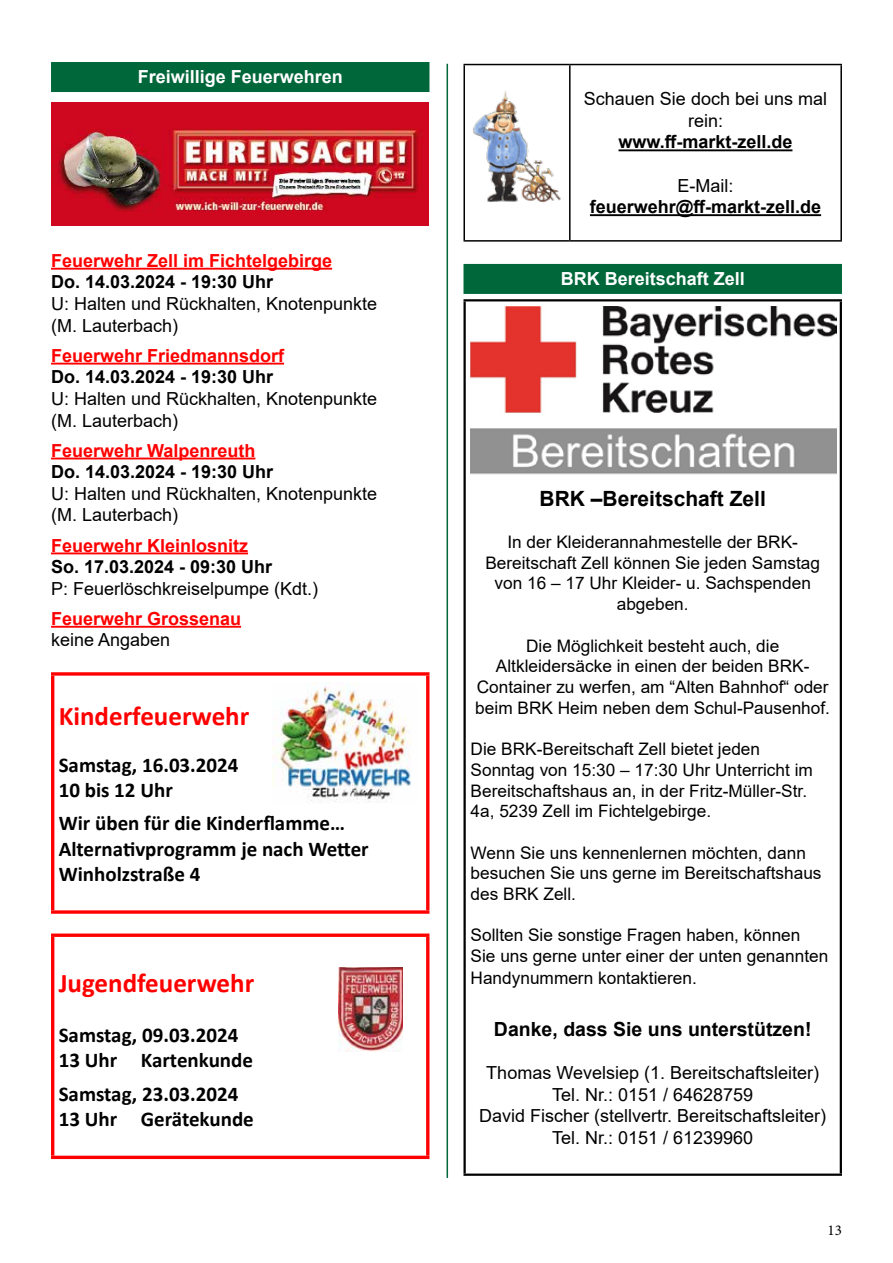
<style>
.page{position:relative;width:893px;height:1263px;background:#fff}
.page>*{position:absolute;margin:0;border:0;box-sizing:border-box;transform-origin:0 0}
.t1{font:700 27px "Calibri";color:#f00}
.t2{font:700 21px/25.2px "Calibri";color:#000}
.t3{font:700 21px "Arial";color:#000}
.t4{font:700 19.5px "Arial";color:#000}
.t5{font:18px/21.6px "Arial";color:#000}
.t6{font:700 18px "Arial";color:#000}
.t7{font:700 18px "Arial";color:#f00}
.t8{font:700 18px "Arial";color:#fff}
.t9{font:17.25px/20.7px "Arial";color:#000}
.t10{font:15px "Minion Pro";color:#000}
</style>
<div class="page">
<div style="left:51px;top:62px;width:378px;height:30px;background:#00673a"></div>
<hr style="left:51px;top:268px;width:281px;height:2px;background:#f00">
<hr style="left:51px;top:363px;width:233px;height:2px;background:#f00">
<hr style="left:51px;top:458px;width:204px;height:1px;background:#f00">
<hr style="left:51px;top:552px;width:197px;height:2px;background:#f00">
<hr style="left:51px;top:626px;width:190px;height:2px;background:#f00">
<img style="left:51px;top:102px;width:377px;height:123px">
<svg style="left:51px;top:672px;width:378px;height:4px;background:#ff2727"></svg>
<hr style="left:51px;top:676px;width:3px;height:234px;background:#f00">
<hr style="left:426px;top:676px;width:3px;height:234px;background:#f00">
<svg style="left:51px;top:910px;width:378px;height:4px;background:#ff2727"></svg>
<svg style="left:51px;top:933px;width:378px;height:4px;background:#ff2727"></svg>
<hr style="left:51px;top:937px;width:3px;height:219px;background:#f00">
<hr style="left:426px;top:937px;width:3px;height:219px;background:#f00">
<hr style="left:51px;top:1156px;width:378px;height:3px;background:#f00">
<img style="left:272px;top:682px;width:139px;height:121px">
<img style="left:338px;top:967px;width:65px;height:84px">
<div style="left:463px;top:264px;width:379px;height:30px;background:#00673a"></div>
<hr style="left:463px;top:64px;width:107px;height:1px;background:#000">
<hr style="left:463px;top:65px;width:2px;height:175px;background:#000">
<hr style="left:570px;top:64px;width:272px;height:1px;background:#000">
<hr style="left:569px;top:65px;width:2px;height:175px;background:#000">
<hr style="left:840px;top:65px;width:2px;height:175px;background:#000">
<hr style="left:463px;top:240px;width:107px;height:2px;background:#000">
<hr style="left:570px;top:240px;width:272px;height:2px;background:#000">
<img style="left:473px;top:91px;width:88px;height:111px">
<hr style="left:618px;top:149px;width:174px;height:2px;background:#000">
<hr style="left:590px;top:214px;width:231px;height:2px;background:#000">
<hr style="left:463px;top:299px;width:379px;height:2px;background:#000">
<hr style="left:463px;top:301px;width:3px;height:872px;background:#000">
<hr style="left:840px;top:301px;width:2px;height:872px;background:#000">
<hr style="left:463px;top:1173px;width:379px;height:3px;background:#000">
<img style="left:471px;top:306px;width:365px;height:169px">
<hr style="left:447px;top:64px;width:1px;height:1114px;background:#00673a">
<p class="t8" style="left:138px;top:64px;width:207px">Freiwillige Feuerwehren</p>
<p class="t7" style="left:51px;top:248px;width:283px">Feuerwehr Zell im Fichtelgebirge</p>
<p class="t6" style="left:51px;top:269px;width:224px">Do. 14.03.2024 - 19:30 Uhr</p>
<p class="t5" style="left:51px;top:293px;width:328px">U: Halten und Rückhalten, Knotenpunkte (M. Lauterbach)</p>
<p class="t7" style="left:51px;top:343px;width:235px">Feuerwehr Friedmannsdorf</p>
<p class="t6" style="left:51px;top:364px;width:224px">Do. 14.03.2024 - 19:30 Uhr</p>
<p class="t5" style="left:51px;top:388px;width:328px">U: Halten und Rückhalten, Knotenpunkte (M. Lauterbach)</p>
<p class="t7" style="left:51px;top:438px;width:206px">Feuerwehr Walpenreuth</p>
<p class="t6" style="left:51px;top:459px;width:224px">Do. 14.03.2024 - 19:30 Uhr</p>
<p class="t5" style="left:51px;top:483px;width:328px">U: Halten und Rückhalten, Knotenpunkte (M. Lauterbach)</p>
<p class="t7" style="left:51px;top:532px;width:199px">Feuerwehr Kleinlosnitz</p>
<p class="t6" style="left:51px;top:554px;width:223px">So. 17.03.2024 - 09:30 Uhr</p>
<p class="t5" style="left:51px;top:577px;width:269px">P: Feuerlöschkreiselpumpe (Kdt.)</p>
<p class="t7" style="left:51px;top:606px;width:192px">Feuerwehr Grossenau</p>
<p class="t5" style="left:51px;top:629px;width:121px">keine Angaben</p>
<h1 class="t1" style="left:59px;top:697px;width:192px">Kinderfeuerwehr</h1>
<p class="t2" style="left:59px;top:752px;width:181px">Samstag, 16.03.2024<br>10 bis 12 Uhr</p>
<p class="t2" style="left:59px;top:810px;width:311px">Wir üben für die Kinderflamme…<br>Alternativprogramm je nach Wetter<br>Winholzstraße 4</p>
<h1 class="t1" style="left:59px;top:963px;width:197px">Jugendfeuerwehr</h1>
<p class="t2" style="left:59px;top:1022px;width:196px">Samstag, 09.03.2024<br>13 Uhr Kartenkunde</p>
<p class="t2" style="left:59px;top:1081px;width:197px">Samstag, 23.03.2024<br>13 Uhr Gerätekunde</p>
<p class="t5" style="left:584px;top:88px;width:245px;text-align:center">Schauen Sie doch bei uns mal rein:</p>
<p class="t6" style="left:619px;top:129px;width:175px">www.ff-markt-zell.de</p>
<p class="t5" style="left:677px;top:174px;width:57px">E-Mail:</p>
<p class="t6" style="left:590px;top:194px;width:233px">feuerwehr@ff-markt-zell.de</p>
<p class="t8" style="left:561px;top:266px;width:186px">BRK Bereitschaft Zell</p>
<p class="t3" style="left:539px;top:484px;width:228px">BRK –Bereitschaft Zell</p>
<p class="t9" style="left:485px;top:531px;width:336px;text-align:center">In der Kleiderannahmestelle der BRK-<br>Bereitschaft Zell können Sie jeden Samstag von 16 – 17 Uhr Kleider- u. Sachspenden abgeben.</p>
<p class="t9" style="left:475px;top:635px;width:356px;text-align:center">Die Möglichkeit besteht auch, die Altkleidersäcke in einen der beiden BRK-Container zu werfen, am “Alten Bahnhof“ oder beim BRK Heim neben dem Schul-Pausenhof.</p>
<p class="t9" style="left:471px;top:738px;width:344px">Die BRK-Bereitschaft Zell bietet jeden Sonntag von 15:30 – 17:30 Uhr Unterricht im Bereitschaftshaus an, in der Fritz-Müller-Str.<br>4a, 5239 Zell im Fichtelgebirge.</p>
<p class="t9" style="left:471px;top:842px;width:352px">Wenn Sie uns kennenlernen möchten, dann besuchen Sie uns gerne im Bereitschaftshaus des BRK Zell.</p>
<p class="t9" style="left:471px;top:925px;width:359px;line-height:21.1px">Sollten Sie sonstige Fragen haben, können<br>Sie uns gerne unter einer der unten genannten<br>Handynummern kontaktieren.</p>
<p class="t4" style="left:494px;top:1015px;width:319px">Danke, dass Sie uns unterstützen!</p>
<p class="t5" style="left:479px;top:1062px;width:349px;text-align:center">Thomas Wevelsiep (1. Bereitschaftsleiter)<br>Tel. Nr.: 0151 / 64628759<br>David Fischer (stellvertr. Bereitschaftsleiter)<br>Tel. Nr.: 0151 / 61239960</p>
<p class="t10" style="left:828px;top:1220px;width:16px">13</p>
</div>
